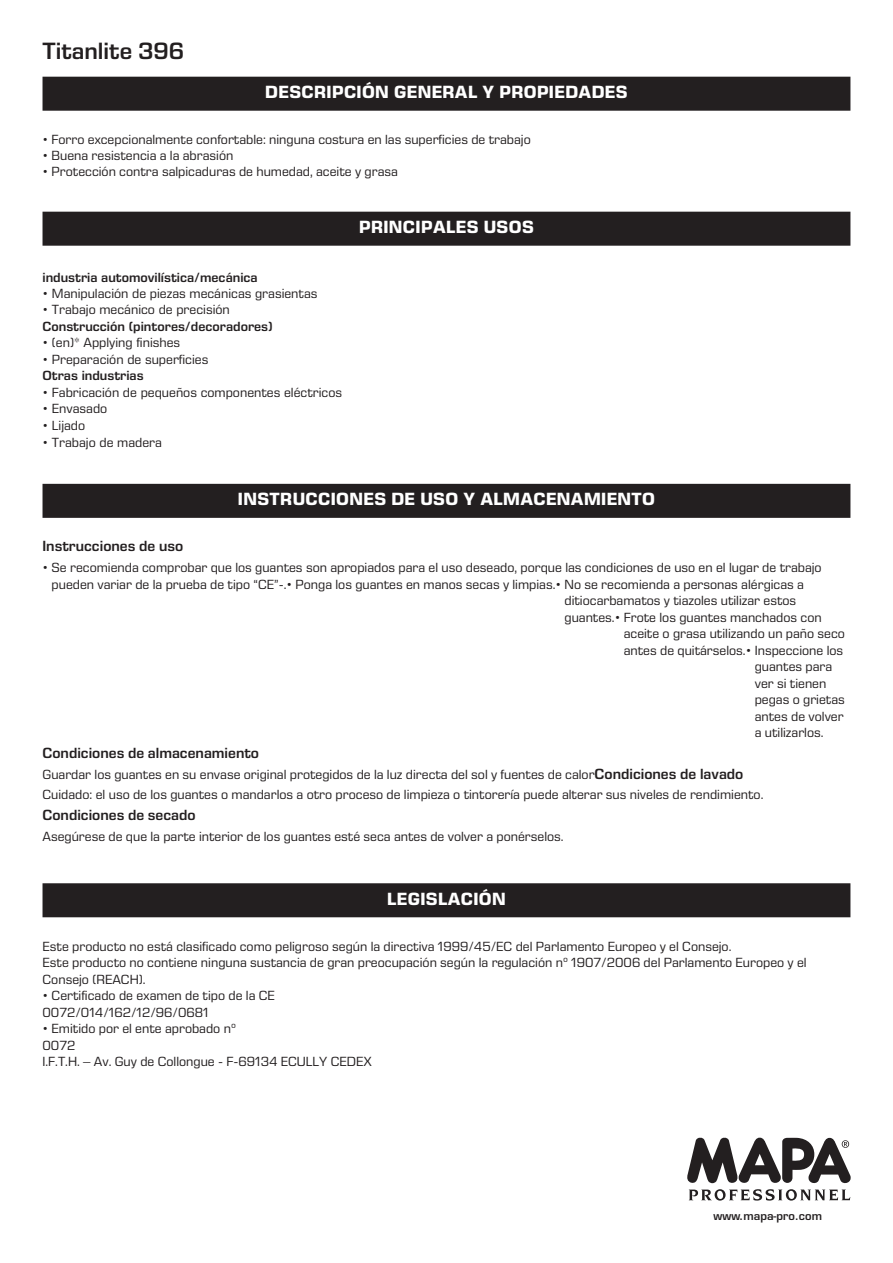
<style>
.page{position:relative;width:893px;height:1263px;background:#fff}
.page>*{position:absolute;margin:0;border:0;box-sizing:border-box;transform-origin:0 0}
._07__Nom_produit_rap{font:600 24px "Eurostile Next LT Pro";color:#231f20}
._08__Titre_bandeau_n{font:700 18px "Eurostile Next LT Pro";letter-spacing:.02em;color:#fff}
._10__Texte{font:600 15px "Eurostile Next LT Pro";color:#231f20}
._10__Texte-2{font:13.5px/16.5px "Eurostile Next LT Pro";color:#231f20}
.secteur_texte{font:13.5px "Eurostile Next LT Pro";color:#231f20}
.formatage_balise{font:13.5px "Eurostile Next LT Pro";color:#231f20}
.secteur_titre{font:600 13.5px "Eurostile Next LT Pro";color:#231f20}
.t1{font:600 11.1px "Eurostile";color:#231f20}
.s1{font-weight:600;font-size:15px}
</style>
<div class="page">
<svg style="left:687px;top:1138px;width:164px;height:62px"></svg>
<div style="left:43px;top:77px;width:807px;height:34px;background:#231f20"></div>
<div style="left:43px;top:212px;width:807px;height:34px;background:#231f20"></div>
<div style="left:43px;top:484px;width:807px;height:34px;background:#231f20"></div>
<div style="left:43px;top:883px;width:807px;height:34px;background:#231f20"></div>
<p class="_07__Nom_produit_rap" style="left:43px;top:38px;width:143px">Titanlite 396</p>
<p class="_08__Titre_bandeau_n" style="left:265px;top:82px;width:364px">DESCRIPCIÓN GENERAL Y PROPIEDADES</p>
<p class="formatage_balise" style="left:43px;top:132px;width:490px">• Forro excepcionalmente confortable: ninguna costura en las superficies de trabajo</p>
<p class="formatage_balise" style="left:43px;top:148px;width:192px">• Buena resistencia a la abrasión</p>
<p class="formatage_balise" style="left:43px;top:164px;width:357px">• Protección contra salpicaduras de humedad, aceite y grasa</p>
<p class="secteur_titre" style="left:43px;top:269px;width:217px">industria automovilística/mecánica</p>
<p class="secteur_texte" style="left:43px;top:286px;width:276px">• Manipulación de piezas mecánicas grasientas</p>
<p class="secteur_texte" style="left:43px;top:302px;width:189px">• Trabajo mecánico de precisión</p>
<p class="secteur_titre" style="left:43px;top:319px;width:232px">Construcción (pintores/decoradores)</p>
<p class="secteur_texte" style="left:43px;top:335px;width:139px">• (en)* Applying finishes</p>
<p class="secteur_texte" style="left:43px;top:352px;width:167px">• Preparación de superficies</p>
<p class="secteur_titre" style="left:43px;top:368px;width:103px">Otras industrias</p>
<p class="secteur_texte" style="left:43px;top:385px;width:301px">• Fabricación de pequeños componentes eléctricos</p>
<p class="secteur_texte" style="left:43px;top:401px;width:66px">• Envasado</p>
<p class="secteur_texte" style="left:43px;top:418px;width:44px">• Lijado</p>
<p class="secteur_texte" style="left:43px;top:435px;width:121px">• Trabajo de madera</p>
<p class="_08__Titre_bandeau_n" style="left:359px;top:217px;width:176px">PRINCIPALES USOS</p>
<p class="_08__Titre_bandeau_n" style="left:238px;top:489px;width:419px">INSTRUCCIONES DE USO Y ALMACENAMIENTO</p>
<p class="_10__Texte" style="left:43px;top:538px;width:142px">Instrucciones de uso</p>
<p class="_10__Texte-2" style="left:43px;top:559px;width:781px">• Se recomienda comprobar que los guantes son apropiados para el uso deseado, porque las condiciones de uso en el lugar de trabajo</p>
<p class="_10__Texte-2" style="left:52px;top:576px;width:754px">pueden variar de la prueba de tipo “CE”-.• Ponga los guantes en manos secas y limpias.• No se recomienda a personas alérgicas a</p>
<p class="_10__Texte-2" style="left:564px;top:592px;width:233px">ditiocarbamatos y tiazoles utilizar estos</p>
<p class="_10__Texte-2" style="left:564px;top:609px;width:259px">guantes.• Frote los guantes manchados con</p>
<p class="_10__Texte-2" style="left:624px;top:625px;width:223px">aceite o grasa utilizando un paño seco</p>
<p class="_10__Texte-2" style="left:624px;top:642px;width:221px">antes de quitárselos.• Inspeccione los</p>
<p class="_10__Texte-2" style="left:755px;top:658px;width:79px">guantes para</p>
<p class="_10__Texte-2" style="left:755px;top:675px;width:73px">ver si tienen</p>
<p class="_10__Texte-2" style="left:755px;top:691px;width:92px">pegas o grietas</p>
<p class="_10__Texte-2" style="left:755px;top:708px;width:90px">antes de volver</p>
<p class="_10__Texte-2" style="left:755px;top:724px;width:70px">a utilizarlos.</p>
<p class="_10__Texte" style="left:43px;top:744px;width:218px">Condiciones de almacenamiento</p>
<p class="_10__Texte-2" style="left:43px;top:766px;width:702px">Guardar los guantes en su envase original protegidos de la luz directa del sol y fuentes de calor<span class="s1">Condiciones de lavado</span></p>
<p class="_10__Texte-2" style="left:43px;top:787px;width:722px">Cuidado: el uso de los guantes o mandarlos a otro proceso de limpieza o tintorería puede alterar sus niveles de rendimiento.</p>
<p class="_10__Texte" style="left:43px;top:807px;width:155px">Condiciones de secado</p>
<p class="_10__Texte-2" style="left:43px;top:828px;width:523px">Asegúrese de que la parte interior de los guantes esté seca antes de volver a ponérselos.</p>
<p class="_08__Titre_bandeau_n" style="left:387px;top:888px;width:120px">LEGISLACIÓN</p>
<p class="_10__Texte-2" style="left:43px;top:938px;width:690px">Este producto no está clasificado como peligroso según la directiva 1999/45/EC del Parlamento Europeo y el Consejo.</p>
<p class="_10__Texte-2" style="left:43px;top:954px;width:766px">Este producto no contiene ninguna sustancia de gran preocupación según la regulación nº 1907/2006 del Parlamento Europeo y el<br>Consejo (REACH).</p>
<p class="_10__Texte-2" style="left:43px;top:987px;width:234px">• Certificado de examen de tipo de la CE</p>
<p class="_10__Texte-2" style="left:43px;top:1004px;width:168px">0072/014/162/12/96/0681</p>
<p class="_10__Texte-2" style="left:43px;top:1020px;width:195px">• Emitido por el ente aprobado nº</p>
<p class="_10__Texte-2" style="left:43px;top:1037px;width:331px">0072<br>I.F.T.H. – Av. Guy de Collongue - F-69134 ECULLY CEDEX</p>
<p class="t1" style="left:714px;top:1209px;width:110px">www.mapa-pro.com</p>
</div>
